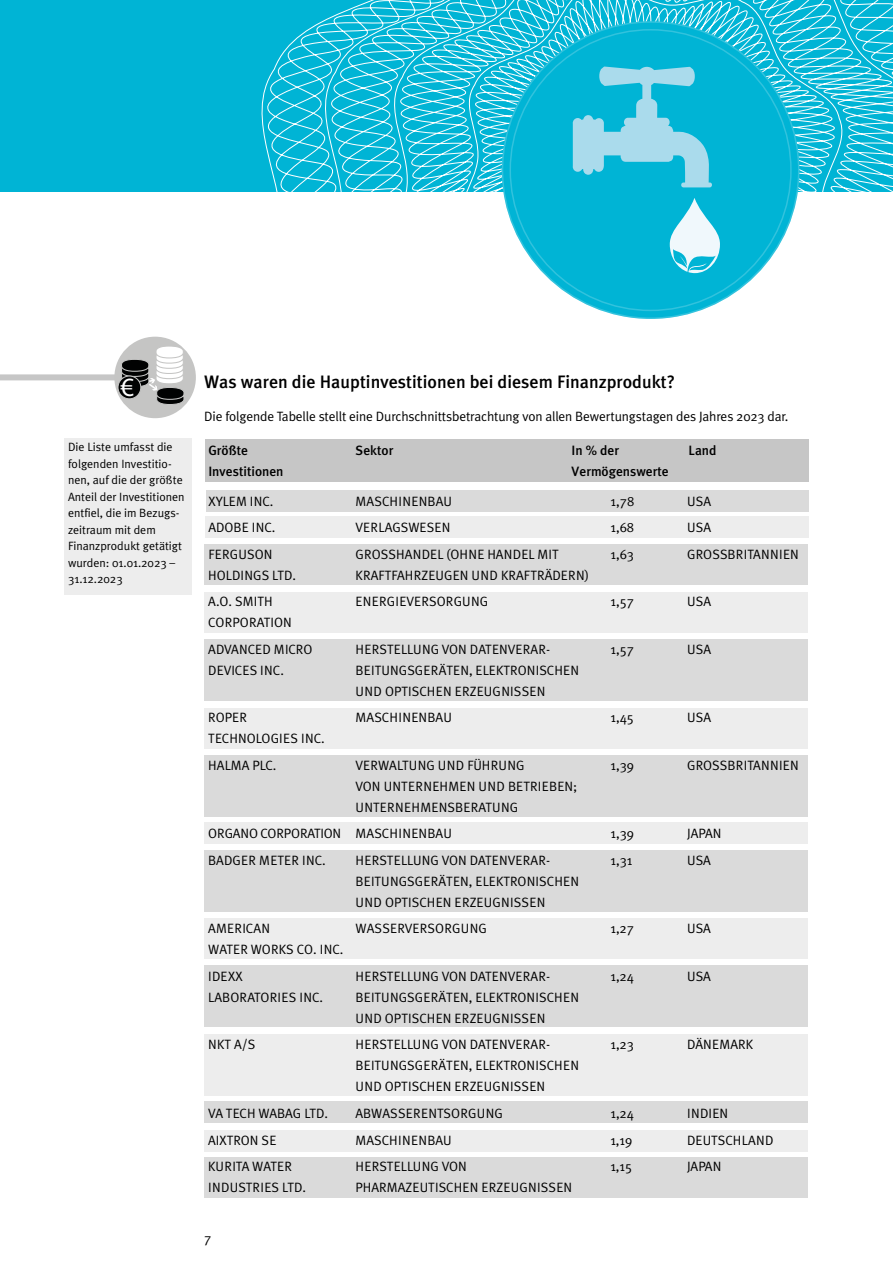
<style>
.page{position:relative;width:893px;height:1263px;background:#fff}
.page>*{position:absolute;margin:0;border:0;box-sizing:border-box;transform-origin:0 0}
.t1{font:26.4px "Myriad Pro";color:#fff}
.t2{font:500 18px "Meta Plus";color:#000}
.t3{font:13.5px/21px "Meta Plus Normal";color:#000}
.t4{font:500 13.5px "Meta Plus";color:#000}
.t5{font:13.5px/21px "Meta Plus Normal";letter-spacing:.02em;color:#000}
.t6{font:12px/16.5px "Meta Plus Normal";color:#000}
</style>
<div class="page">
<div style="left:0;top:0;width:893px;height:192px;background:#00b4d5"></div>
<svg style="left:261px;top:0;width:632px;height:192px"></svg>
<div style="left:502px;top:21px;width:297px;height:298px;background:#00b4d5;border-radius:50%"></div>
<svg style="left:670px;top:198px;width:50px;height:75px"></svg>
<svg style="left:573px;top:67px;width:139px;height:120px"></svg>
<div style="left:205px;top:517px;width:604px;height:21px;background:#ededed"></div>
<div style="left:206px;top:490px;width:603px;height:22px;background:#dadada"></div>
<div style="left:204px;top:544px;width:604px;height:41px;background:#dadada"></div>
<div style="left:204px;top:592px;width:604px;height:40px;background:#ededed"></div>
<div style="left:204px;top:639px;width:604px;height:62px;background:#dadada"></div>
<div style="left:204px;top:708px;width:604px;height:40px;background:#ededed"></div>
<div style="left:204px;top:755px;width:604px;height:61px;background:#dadada"></div>
<div style="left:204px;top:823px;width:604px;height:21px;background:#ededed"></div>
<div style="left:204px;top:965px;width:604px;height:62px;background:#dadada"></div>
<div style="left:204px;top:1101px;width:604px;height:22px;background:#dadada"></div>
<div style="left:204px;top:1034px;width:604px;height:62px;background:#ededed"></div>
<div style="left:204px;top:1158px;width:604px;height:40px;background:#dadada"></div>
<div style="left:204px;top:850px;width:604px;height:62px;background:#dadada"></div>
<div style="left:204px;top:1130px;width:604px;height:21px;background:#ededed"></div>
<div style="left:205px;top:439px;width:604px;height:42px;background:#c6c6c6"></div>
<div style="left:204px;top:918px;width:604px;height:41px;background:#ededed"></div>
<div style="left:0;top:374px;width:122px;height:6px;background:#c6c6c6"></div>
<div style="left:114px;top:337px;width:82px;height:81px;background:#c5c5c4;border-radius:50%"></div>
<svg style="left:120px;top:343px;width:65px;height:63px"></svg>
<div style="left:118px;top:376px;width:23px;height:23px;background:#010202;border-radius:50%"></div>
<div style="left:117px;top:375px;width:24px;height:24px;border:1px solid #c5c5c4;border-radius:50%"></div>
<div style="left:64px;top:438px;width:127px;height:157px;background:#ededed"></div>
<h1 class="t1" style="left:120px;top:371px;width:15px">€</h1>
<p class="t6" style="left:68px;top:438px;width:118px">Die Liste umfasst die folgenden Investitio&shy;nen, auf die der größte<br>Anteil der Investitionen entfiel, die im Bezugs&shy;zeitraum mit dem<br>Finanzprodukt getätigt wurden: 01.01.2023 –<br>31.12.2023</p>
<h2 class="t2" style="left:204px;top:371px;width:473px">Was waren die Hauptinvestitionen bei diesem Finanzprodukt?</h2>
<p class="t3" style="left:204px;top:406px;width:586px">Die folgende Tabelle stellt eine Durchschnittsbetrachtung von allen Bewertungstagen des Jahres 2023 dar.</p>
<p class="t4" style="left:208px;top:442px;width:41px">Größte</p>
<p class="t4" style="left:356px;top:442px;width:39px">Sektor</p>
<p class="t4" style="left:572px;top:442px;width:49px">In % der</p>
<p class="t4" style="left:689px;top:442px;width:29px">Land</p>
<p class="t4" style="left:208px;top:463px;width:77px">Investitionen</p>
<p class="t4" style="left:572px;top:463px;width:99px">Vermögenswerte</p>
<p class="t3" style="left:208px;top:490px;width:67px">XYLEM INC.</p>
<p class="t3" style="left:356px;top:490px;width:98px">MASCHINENBAU</p>
<p class="t3" style="left:611px;top:490px;width:25px">1,78</p>
<p class="t3" style="left:687px;top:490px;width:25px">USA</p>
<p class="t3" style="left:208px;top:517px;width:69px">ADOBE INC.</p>
<p class="t3" style="left:356px;top:517px;width:96px">VERLAGSWESEN</p>
<p class="t3" style="left:611px;top:517px;width:25px">1,68</p>
<p class="t3" style="left:687px;top:517px;width:25px">USA</p>
<p class="t3" style="left:208px;top:543px;width:66px">FERGUSON</p>
<p class="t3" style="left:356px;top:543px;width:205px">GROSSHANDEL (OHNE HANDEL MIT</p>
<p class="t3" style="left:611px;top:543px;width:25px">1,63</p>
<p class="t3" style="left:687px;top:543px;width:113px">GROSSBRITANNIEN</p>
<p class="t3" style="left:208px;top:564px;width:89px">HOLDINGS LTD.</p>
<p class="t3" style="left:356px;top:564px;width:235px">KRAFTFAHRZEUGEN UND KRAFTRÄDERN)</p>
<p class="t3" style="left:208px;top:591px;width:66px">A.O. SMITH</p>
<p class="t3" style="left:356px;top:591px;width:134px">ENERGIEVERSORGUNG</p>
<p class="t3" style="left:611px;top:591px;width:25px">1,57</p>
<p class="t3" style="left:687px;top:591px;width:25px">USA</p>
<p class="t3" style="left:208px;top:609px;width:106px;line-height:26.5px">CORPORATION<br>ADVANCED MICRO</p>
<p class="t3" style="left:356px;top:638px;width:196px">HERSTELLUNG VON DATENVERAR-</p>
<p class="t3" style="left:611px;top:638px;width:25px">1,57</p>
<p class="t3" style="left:687px;top:638px;width:25px">USA</p>
<p class="t3" style="left:208px;top:659px;width:77px">DEVICES INC.</p>
<p class="t3" style="left:356px;top:659px;width:225px">BEITUNGSGERÄTEN, ELEKTRONISCHEN<br>UND OPTISCHEN ERZEUGNISSEN</p>
<p class="t3" style="left:208px;top:707px;width:40px">ROPER</p>
<p class="t3" style="left:356px;top:707px;width:98px">MASCHINENBAU</p>
<p class="t3" style="left:611px;top:707px;width:25px">1,45</p>
<p class="t3" style="left:687px;top:707px;width:25px">USA</p>
<p class="t3" style="left:208px;top:725px;width:118px;line-height:26.5px">TECHNOLOGIES INC.<br>HALMA PLC.</p>
<p class="t3" style="left:356px;top:754px;width:171px">VERWALTUNG UND FÜHRUNG</p>
<p class="t3" style="left:611px;top:754px;width:25px">1,39</p>
<p class="t3" style="left:687px;top:754px;width:113px">GROSSBRITANNIEN</p>
<p class="t5" style="left:355px;top:775px;width:223px">VON UNTERNEHMEN UND BETRIEBEN;<br>UNTERNEHMENSBERATUNG</p>
<p class="t3" style="left:208px;top:823px;width:245px">ORGANO CORPORATION MASCHINENBAU</p>
<p class="t3" style="left:610px;top:823px;width:25px">1,39</p>
<p class="t3" style="left:687px;top:823px;width:36px">JAPAN</p>
<p class="t3" style="left:208px;top:849px;width:119px">BADGER METER INC.</p>
<p class="t3" style="left:355px;top:849px;width:196px">HERSTELLUNG VON DATENVERAR-</p>
<p class="t3" style="left:610px;top:849px;width:23px">1,31</p>
<p class="t3" style="left:687px;top:849px;width:25px">USA</p>
<p class="t3" style="left:355px;top:870px;width:225px">BEITUNGSGERÄTEN, ELEKTRONISCHEN<br>UND OPTISCHEN ERZEUGNISSEN</p>
<p class="t3" style="left:208px;top:918px;width:63px">AMERICAN</p>
<p class="t3" style="left:355px;top:918px;width:133px">WASSERVERSORGUNG</p>
<p class="t3" style="left:610px;top:918px;width:25px">1,27</p>
<p class="t3" style="left:687px;top:918px;width:25px">USA</p>
<p class="t3" style="left:208px;top:936px;width:137px;line-height:26.5px">WATER WORKS CO. INC.<br>IDEXX</p>
<p class="t3" style="left:355px;top:965px;width:196px">HERSTELLUNG VON DATENVERAR-</p>
<p class="t3" style="left:610px;top:965px;width:25px">1,24</p>
<p class="t3" style="left:687px;top:965px;width:25px">USA</p>
<p class="t3" style="left:208px;top:986px;width:116px">LABORATORIES INC.</p>
<p class="t3" style="left:355px;top:986px;width:225px">BEITUNGSGERÄTEN, ELEKTRONISCHEN<br>UND OPTISCHEN ERZEUGNISSEN</p>
<p class="t3" style="left:208px;top:1034px;width:49px">NKT A/S</p>
<p class="t3" style="left:355px;top:1034px;width:196px">HERSTELLUNG VON DATENVERAR-</p>
<p class="t3" style="left:610px;top:1034px;width:25px">1,23</p>
<p class="t3" style="left:687px;top:1034px;width:68px">DÄNEMARK</p>
<p class="t3" style="left:355px;top:1055px;width:225px">BEITUNGSGERÄTEN, ELEKTRONISCHEN<br>UND OPTISCHEN ERZEUGNISSEN</p>
<p class="t3" style="left:208px;top:1103px;width:122px">VA TECH WABAG LTD.</p>
<p class="t3" style="left:355px;top:1103px;width:149px">ABWASSERENTSORGUNG</p>
<p class="t3" style="left:610px;top:1103px;width:25px">1,24</p>
<p class="t3" style="left:687px;top:1103px;width:43px">INDIEN</p>
<p class="t3" style="left:208px;top:1129px;width:70px">AIXTRON SE</p>
<p class="t3" style="left:355px;top:1129px;width:98px">MASCHINENBAU</p>
<p class="t3" style="left:610px;top:1129px;width:23px">1,19</p>
<p class="t3" style="left:687px;top:1129px;width:88px">DEUTSCHLAND</p>
<p class="t3" style="left:208px;top:1156px;width:86px">KURITA WATER</p>
<p class="t3" style="left:355px;top:1156px;width:113px">HERSTELLUNG VON</p>
<p class="t3" style="left:610px;top:1156px;width:23px">1,15</p>
<p class="t3" style="left:687px;top:1156px;width:36px">JAPAN</p>
<p class="t3" style="left:208px;top:1177px;width:99px">INDUSTRIES LTD.</p>
<p class="t3" style="left:355px;top:1177px;width:218px">PHARMAZEUTISCHEN ERZEUGNISSEN</p>
<p class="t3" style="left:204px;top:1228px;width:9px">7</p>
</div>
